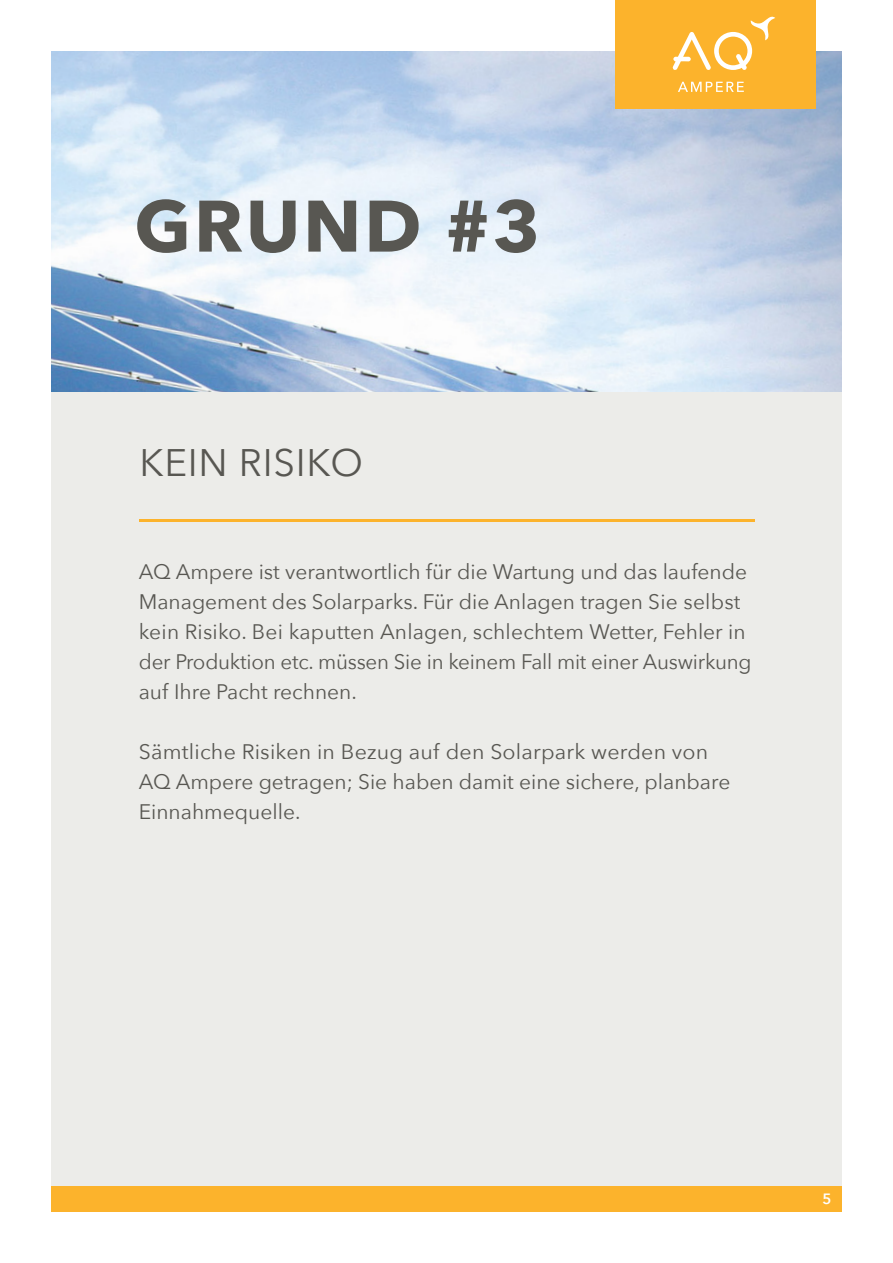
<style>
.page{position:relative;width:893px;height:1263px;background:#fff}
.page>*{position:absolute;margin:0;border:0;box-sizing:border-box;transform-origin:0 0}
.t1{font:700 72px "Avenir Next";letter-spacing:.035em;color:#585752}
.t2{font:38.25px "Avenir Next";letter-spacing:.02em;color:#585752}
.t3{font:21px/30px "Avenir Next";color:#585752}
.t4{font:600 14.85px "Avenir Next";color:#fff}
</style>
<div class="page">
<div style="left:51px;top:391px;width:791px;height:812px;background:#ecece9"></div>
<img style="left:51px;top:51px;width:791px;height:340px">
<div style="left:615px;top:0;width:201px;height:109px;background:#fcb32c"></div>
<svg style="left:678px;top:82px;width:66px;height:10px"></svg>
<svg style="left:672px;top:16px;width:103px;height:54px"></svg>
<div style="left:51px;top:1186px;width:791px;height:26px;background:#fcb32c"></div>
<hr style="left:139px;top:519px;width:615px;height:2px;background:#fcb32c">
<p class="t1" style="left:134px;top:164px;width:408px">GRUND #3</p>
<p class="t2" style="left:140px;top:431px;width:225px">KEIN RISIKO</p>
<p class="t3" style="left:139px;top:556px;width:610px">AQ Ampere ist verantwortlich für die Wartung und das laufende<br>Management des Solarparks. Für die Anlagen tragen Sie selbst kein Risiko. Bei kaputten Anlagen, schlechtem Wetter, Fehler in</p>
<p class="t3" style="left:139px;top:646px;width:614px">der Produktion etc. müssen Sie in keinem Fall mit einer Auswirkung auf Ihre Pacht rechnen.</p>
<p class="t3" style="left:139px;top:736px;width:593px">Sämtliche Risiken in Bezug auf den Solarpark werden von<br>AQ Ampere getragen; Sie haben damit eine sichere, planbare<br>Einnahmequelle.</p>
<p class="t4" style="left:822px;top:1186px;width:11px">5</p>
</div>
